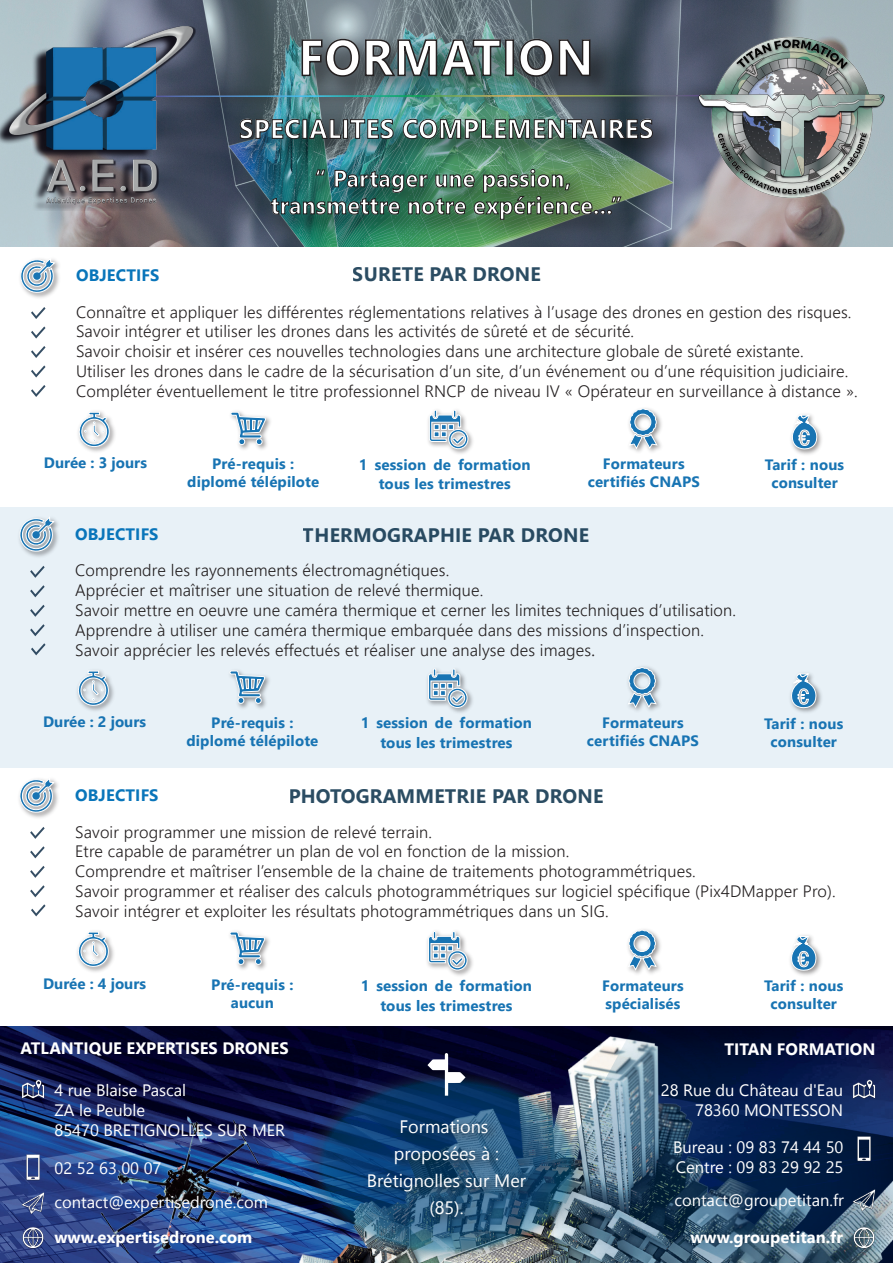
<style>
.page{position:relative;width:893px;height:1263px;background:#fff}
.page>*{position:absolute;margin:0;border:0;box-sizing:border-box;transform-origin:0 0}
.t1{font:700 50.4px "Nirmala UI";letter-spacing:.02em;color:#fff;scale:.95 1}
.t2{font:700 26.85px "Nirmala UI";letter-spacing:.02em;color:#fff;scale:.95 1}
.t3{font:700 23.7px/27px "Nirmala UI";letter-spacing:.02em;color:#fff;text-align:center;scale:.95 1}
.t4{font:700 19.5px "Nirmala UI";letter-spacing:.01em;color:#133851}
.t5{font:18px/27px "Nirmala UI";color:#fff;text-align:center}
.t6{font:300 16.5px/19.8px "Nirmala UI";letter-spacing:.01em;color:#231f20}
.t7{font:16.5px/19.8px "Nirmala UI";color:#fff}
.t8{font:700 16.5px "Nirmala UI";color:#fff}
.t9{font:700 16.5px "Nirmala UI";letter-spacing:.01em;color:#0975ba}
.t10{font:700 15px/18px "Nirmala UI";letter-spacing:.01em;color:#1874b3;text-align:center}
.s1{font-weight:400}
</style>
<div class="page">
<img style="left:0;top:1026px;width:893px;height:27px">
<svg style="left:465px;top:1027px;width:428px;height:236px;background:#162a50"></svg>
<img style="left:850px;top:1187px;width:28px;height:28px">
<img style="left:850px;top:1224px;width:28px;height:28px">
<img style="left:850px;top:1135px;width:28px;height:27px">
<img style="left:850px;top:1075px;width:28px;height:28px">
<img style="left:0;top:1053px;width:728px;height:210px">
<svg style="left:0;top:0;width:893px;height:247px;background:#757d86"></svg>
<img style="left:258px;top:181px;width:398px;height:66px">
<img style="left:270px;top:181px;width:352px;height:39px">
<img style="left:286px;top:20px;width:342px;height:62px">
<svg style="left:301px;top:38px;width:201px;height:40px;background:#506668"></svg>
<div style="left:505px;top:39px;width:9px;height:37px;border:2px solid #231f20"></div>
<svg style="left:518px;top:38px;width:73px;height:40px;background:#3f464c"></svg>
<img style="left:227px;top:110px;width:438px;height:71px">
<svg style="left:240px;top:119px;width:60px;height:20px"></svg>
<div style="left:302px;top:119px;width:5px;height:20px;border:1px solid #231f20"></div>
<svg style="left:309px;top:119px;width:32px;height:20px"></svg>
<div style="left:343px;top:119px;width:5px;height:20px;border:1px solid #231f20"></div>
<svg style="left:350px;top:119px;width:44px;height:20px"></svg>
<svg style="left:403px;top:119px;width:196px;height:20px;background:#41635a"></svg>
<div style="left:601px;top:119px;width:4px;height:20px;border:1px solid #231f20"></div>
<svg style="left:609px;top:119px;width:44px;height:20px"></svg>
<img style="left:204px;top:82px;width:461px;height:28px">
<svg style="left:204px;top:94px;width:461px;height:4px;background:#56847a"></svg>
<img style="left:665px;top:35px;width:228px;height:166px">
<img style="left:0;top:15px;width:204px;height:196px">
<div style="left:0;top:508px;width:893px;height:260px;background:#e8f1f7"></div>
<img style="left:30px;top:261px;width:29px;height:37px">
<svg style="left:20px;top:259px;width:36px;height:36px"></svg>
<svg style="left:31px;top:307px;width:15px;height:12px"></svg>
<svg style="left:31px;top:346px;width:15px;height:12px"></svg>
<svg style="left:31px;top:326px;width:15px;height:13px"></svg>
<svg style="left:31px;top:365px;width:15px;height:12px"></svg>
<svg style="left:31px;top:385px;width:15px;height:12px"></svg>
<img style="left:27px;top:520px;width:31px;height:37px">
<svg style="left:19px;top:517px;width:36px;height:36px"></svg>
<svg style="left:30px;top:566px;width:15px;height:12px"></svg>
<svg style="left:30px;top:605px;width:15px;height:12px"></svg>
<svg style="left:30px;top:585px;width:15px;height:12px"></svg>
<svg style="left:30px;top:624px;width:15px;height:12px"></svg>
<svg style="left:31px;top:643px;width:15px;height:12px"></svg>
<img style="left:427px;top:677px;width:46px;height:36px">
<svg style="left:428px;top:669px;width:40px;height:39px"></svg>
<img style="left:85px;top:677px;width:29px;height:34px">
<svg style="left:77px;top:670px;width:32px;height:37px"></svg>
<img style="left:634px;top:673px;width:27px;height:38px">
<svg style="left:628px;top:666px;width:29px;height:43px"></svg>
<img style="left:795px;top:687px;width:27px;height:26px">
<svg style="left:790px;top:673px;width:27px;height:36px"></svg>
<img style="left:237px;top:676px;width:33px;height:33px">
<div style="left:238px;top:697px;width:6px;height:7px;border:1px solid #fff;border-radius:50%"></div>
<svg style="left:230px;top:670px;width:35px;height:33px"></svg>
<div style="left:255px;top:697px;width:7px;height:7px;border:1px solid #fff;border-radius:50%"></div>
<img style="left:27px;top:781px;width:31px;height:37px">
<svg style="left:19px;top:779px;width:36px;height:35px"></svg>
<svg style="left:30px;top:827px;width:15px;height:12px"></svg>
<svg style="left:30px;top:866px;width:15px;height:12px"></svg>
<svg style="left:30px;top:846px;width:15px;height:12px"></svg>
<svg style="left:30px;top:885px;width:15px;height:12px"></svg>
<svg style="left:31px;top:904px;width:15px;height:12px"></svg>
<img style="left:427px;top:939px;width:46px;height:37px">
<svg style="left:428px;top:931px;width:40px;height:40px"></svg>
<img style="left:84px;top:938px;width:30px;height:34px">
<svg style="left:77px;top:931px;width:32px;height:37px"></svg>
<img style="left:631px;top:936px;width:30px;height:38px">
<svg style="left:628px;top:929px;width:29px;height:42px"></svg>
<img style="left:794px;top:949px;width:28px;height:27px">
<svg style="left:790px;top:935px;width:27px;height:36px"></svg>
<img style="left:237px;top:937px;width:33px;height:33px">
<div style="left:238px;top:958px;width:6px;height:7px;border:1px solid #fff;border-radius:50%"></div>
<svg style="left:230px;top:931px;width:35px;height:33px"></svg>
<div style="left:255px;top:958px;width:7px;height:7px;border:1px solid #fff;border-radius:50%"></div>
<img style="left:451px;top:432px;width:22px;height:22px">
<svg style="left:428px;top:410px;width:41px;height:40px"></svg>
<img style="left:87px;top:418px;width:28px;height:34px">
<svg style="left:78px;top:411px;width:32px;height:38px"></svg>
<img style="left:634px;top:414px;width:28px;height:38px">
<svg style="left:629px;top:408px;width:29px;height:42px"></svg>
<img style="left:795px;top:429px;width:27px;height:26px">
<svg style="left:791px;top:414px;width:27px;height:36px"></svg>
<img style="left:239px;top:417px;width:32px;height:33px">
<svg style="left:230px;top:411px;width:36px;height:34px"></svg>
<div style="left:256px;top:438px;width:6px;height:7px;border:1px solid #fff;border-radius:50%"></div>
<h1 class="t1" style="left:298px;top:15px;width:312px">FORMATION</h1>
<h2 class="t2" style="left:239px;top:106px;width:438px">SPECIALITES COMPLEMENTAIRES</h2>
<h3 class="t3" style="left:271px;top:163px;width:371px">“ Partager une passion, transmettre notre expérience...”</h3>
<p class="t4" style="left:353px;top:258px;width:190px">SURETE PAR DRONE</p>
<p class="t9" style="left:76px;top:262px;width:85px">OBJECTIFS</p>
<p class="t6" style="left:76px;top:301px;width:783px">Connaître et appliquer les différentes réglementations relatives à lʼusage des drones en gestion des risques.<br>Savoir intégrer et utiliser les drones dans les activités de sûreté et de sécurité.<br>Savoir choisir et insérer ces nouvelles technologies dans une architecture globale de sûreté existante.<br>Utiliser les drones dans le cadre de la sécurisation dʼun site, dʼun événement ou dʼune réquisition judiciaire.<br>Compléter éventuellement le titre professionnel RNCP de niveau IV « Opérateur en surveillance à distance ».</p>
<p class="t10" style="left:44px;top:452px;width:105px">Durée : 3 jours</p>
<p class="t10" style="left:359px;top:453px;width:173px;line-height:19.8px">1 session de formation tous les trimestres</p>
<p class="t10" style="left:187px;top:454px;width:133px">Pré-requis : diplomé télépilote</p>
<p class="t10" style="left:765px;top:454px;width:81px">Tarif : nous consulter</p>
<p class="t10" style="left:588px;top:454px;width:114px">Formateurs certifiés CNAPS</p>
<p class="t4" style="left:303px;top:518px;width:288px">THERMOGRAPHIE PAR DRONE</p>
<p class="t9" style="left:75px;top:520px;width:85px">OBJECTIFS</p>
<p class="t6" style="left:75px;top:560px;width:662px">Comprendre les rayonnements électromagnétiques.<br>Apprécier et maîtriser une situation de relevé thermique.<br>Savoir mettre en oeuvre une caméra thermique et cerner les limites techniques dʼutilisation.<br>Apprendre à utiliser une caméra thermique embarquée dans des missions dʼinspection.<br>Savoir apprécier les relevés effectués et réaliser une analyse des images<span class="s1">.</span></p>
<p class="t10" style="left:43px;top:711px;width:105px">Durée : 2 jours</p>
<p class="t10" style="left:361px;top:712px;width:173px;line-height:19.8px">1 session de formation tous les trimestres</p>
<p class="t10" style="left:186px;top:712px;width:133px">Pré-requis : diplomé télépilote</p>
<p class="t10" style="left:764px;top:713px;width:81px">Tarif : nous consulter</p>
<p class="t10" style="left:587px;top:713px;width:114px">Formateurs certifiés CNAPS</p>
<p class="t4" style="left:289px;top:779px;width:316px">PHOTOGRAMMETRIE PAR DRONE</p>
<p class="t9" style="left:75px;top:781px;width:85px">OBJECTIFS</p>
<p class="t6" style="left:75px;top:821px;width:762px">Savoir programmer une mission de relevé terrain.<br>Etre capable de paramétrer un plan de vol en fonction de la mission.<br>Comprendre et maîtriser lʼensemble de la chaine de traitements photogrammétriques.<br>Savoir programmer et réaliser des calculs photogrammétriques sur logiciel spécifique (Pix4DMapper Pro).<br>Savoir intégrer et exploiter les résultats photogrammétriques dans un SIG.</p>
<p class="t10" style="left:43px;top:974px;width:105px">Durée : 4 jours</p>
<p class="t10" style="left:361px;top:974px;width:173px;line-height:19.8px">1 session de formation tous les trimestres</p>
<p class="t10" style="left:211px;top:975px;width:84px">Pré-requis : aucun</p>
<p class="t10" style="left:764px;top:976px;width:81px">Tarif : nous consulter</p>
<p class="t10" style="left:602px;top:975px;width:83px;text-align:left">Formateurs spécialisés</p>
<p class="t8" style="left:20px;top:1034px;width:270px">ATLANTIQUE EXPERTISES DRONES</p>
<p class="t8" style="left:724px;top:1035px;width:153px">TITAN FORMATION</p>
<p class="t7" style="left:54px;top:1079px;width:232px">4 rue Blaise Pascal<br>ZA le Peuble<br>85470 BRETIGNOLLES SUR MER</p>
<p class="t7" style="left:54px;top:1157px;width:109px">02 52 63 00 07</p>
<p class="t7" style="left:54px;top:1191px;width:215px">contact@expertisedrone.com</p>
<p class="t5" style="left:367px;top:1111px;width:161px">Formations proposées à :<br>Brétignolles sur Mer (85).</p>
<p class="t7" style="left:661px;top:1079px;width:184px;text-align:right">28 Rue du Château d'Eau<br>78360 MONTESSON</p>
<p class="t7" style="left:673px;top:1136px;width:172px">Bureau : 09 83 74 44 50<br>Centre : 09 83 29 92 25</p>
<p class="t7" style="left:674px;top:1189px;width:171px">contact@groupetitan.fr</p>
<p class="t8" style="left:54px;top:1223px;width:199px">www.expertisedrone.com</p>
<p class="t8" style="left:690px;top:1223px;width:154px">www.groupetitan.fr</p>
</div>
